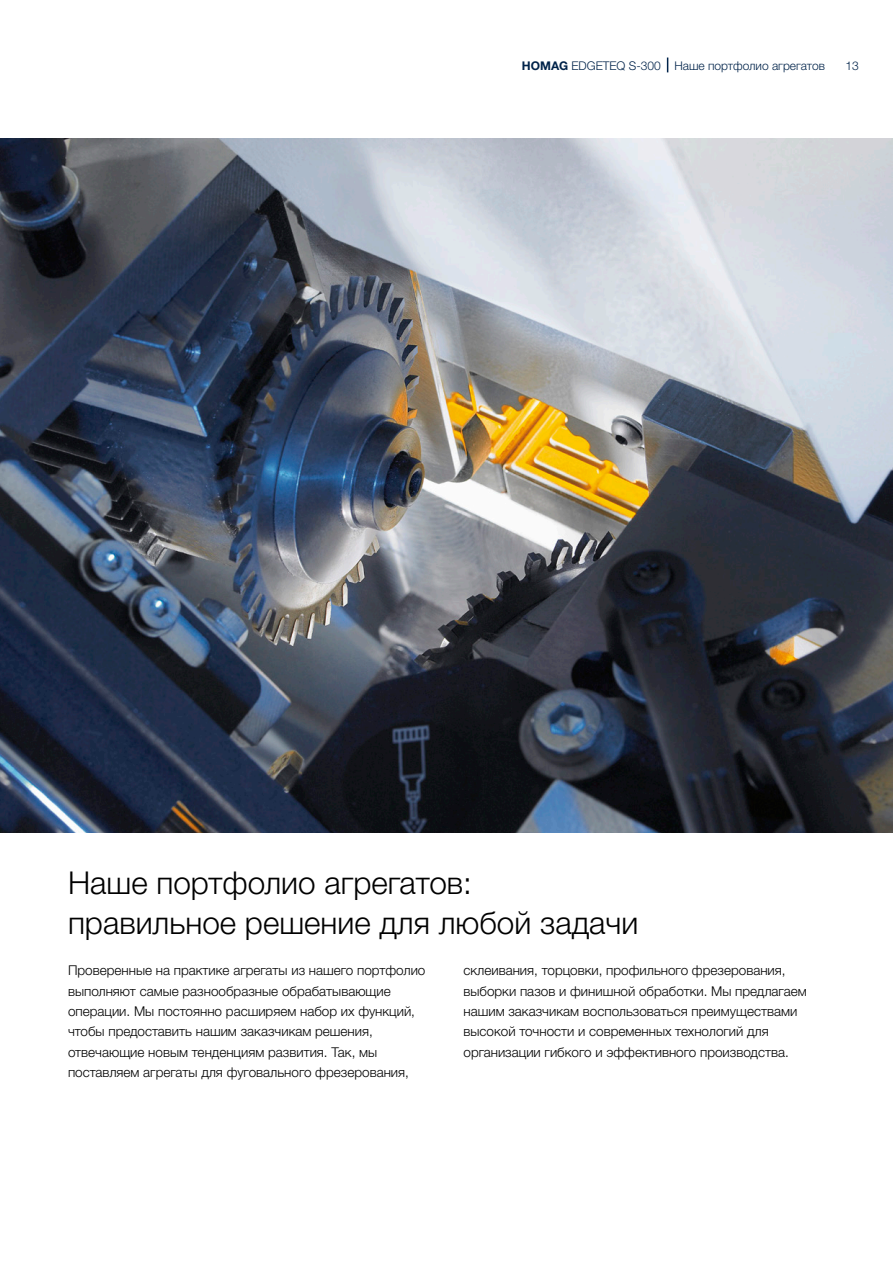
<style>
.page{position:relative;width:893px;height:1263px;background:#fff}
.page>*{position:absolute;margin:0;border:0;box-sizing:border-box;transform-origin:0 0}
.Headline_21pt_25_2_b{font:300 31.5px/40.8px "Helvetica Neue LTW1 G";color:#000}
.Text_9pt_13_6_light{font:300 13.5px/20.4px "Helvetica Neue LTW1 G";color:#000}
._01_Musterseiten_Rub{font:300 12px "Helvetica Neue LTW1 G";color:#00234a}
.s1{font-weight:700}
</style>
<div class="page">
<img style="left:0;top:139px;width:893px;height:693px">
<svg style="left:667px;top:58px;width:1px;height:14px"></svg>
<p class="_01_Musterseiten_Rub" style="left:522px;top:58px;width:304px"><span class="s1">HOMAG</span> EDGETEQ S-300 Наше портфолио агрегатов</p>
<p class="_01_Musterseiten_Rub" style="left:846px;top:58px;width:15px">13</p>
<p class="Headline_21pt_25_2_b" style="left:68px;top:862px;width:572px">Наше портфолио агрегатов: правильное решение для любой задачи</p>
<p class="Text_9pt_13_6_light" style="left:68px;top:960px;width:359px">Проверенные на практике агрегаты из нашего портфолио выполняют самые разнообразные обрабатывающие операции. Мы постоянно расширяем набор их функций, чтобы предоставить нашим заказчикам решения, отвечающие новым тенденциям развития. Так, мы поставляем агрегаты для фуговального фрезерования,</p>
<p class="Text_9pt_13_6_light" style="left:463px;top:960px;width:345px">склеивания, торцовки, профильного фрезерования, выборки пазов и финишной обработки. Мы предлагаем нашим заказчикам воспользоваться преимуществами высокой точности и современных технологий для организации гибкого и эффективного производства.</p>
</div>
